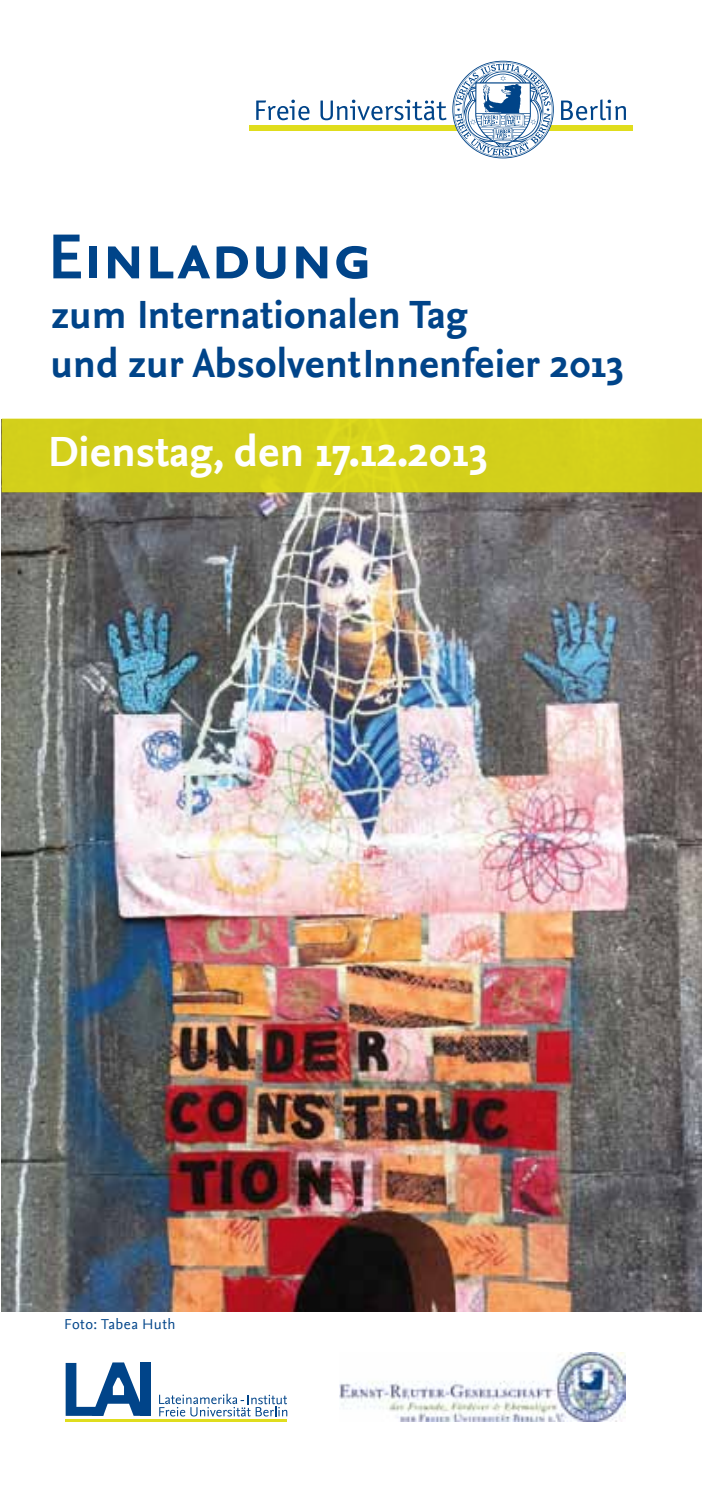
<style>
.page{position:relative;width:702px;height:1489px;background:#fff}
.page>*{position:absolute;margin:0;border:0;box-sizing:border-box;transform-origin:0 0}
.t1{font:66.5px "Nexus Sans Bold SC";letter-spacing:-.015em;color:#004489}
.t2{font:700 44.25px "Nexus Sans";color:#fff}
.t3{font:700 41.25px/49.5px "Nexus Sans";color:#004489}
.t4{font:15px "Nexus Sans";letter-spacing:.03em;color:#004489}
</style>
<div class="page">
<img style="left:2px;top:492px;width:700px;height:818px">
<div style="left:2px;top:419px;width:700px;height:73px;background:#d3d01b"></div>
<svg style="left:159px;top:1393px;width:128px;height:23px"></svg>
<hr style="left:65px;top:1418px;width:222px;height:3px;background:#e0dd1d">
<div style="left:140px;top:1362px;width:11px;height:53px;background:#004489"></div>
<svg style="left:66px;top:1362px;width:74px;height:53px"></svg>
<img style="left:340px;top:1352px;width:285px;height:68px">
<svg style="left:256px;top:100px;width:53px;height:20px"></svg>
<svg style="left:320px;top:100px;width:126px;height:20px"></svg>
<svg style="left:561px;top:99px;width:65px;height:21px"></svg>
<div style="left:249px;top:126px;width:383px;height:5px;background:#e0dd1d"></div>
<svg style="left:452px;top:61px;width:101px;height:97px"></svg>
<h1 class="t1" style="left:48px;top:218px;width:326px">Einladung</h1>
<p class="t3" style="left:51px;top:290px;width:574px">zum Internationalen Tag<br>und zur AbsolventInnenfeier 2013</p>
<p class="t2" style="left:48px;top:426px;width:441px">Dienstag, den 17.12.2013</p>
<p class="t4" style="left:64px;top:1315px;width:113px">Foto: Tabea Huth</p>
</div>
